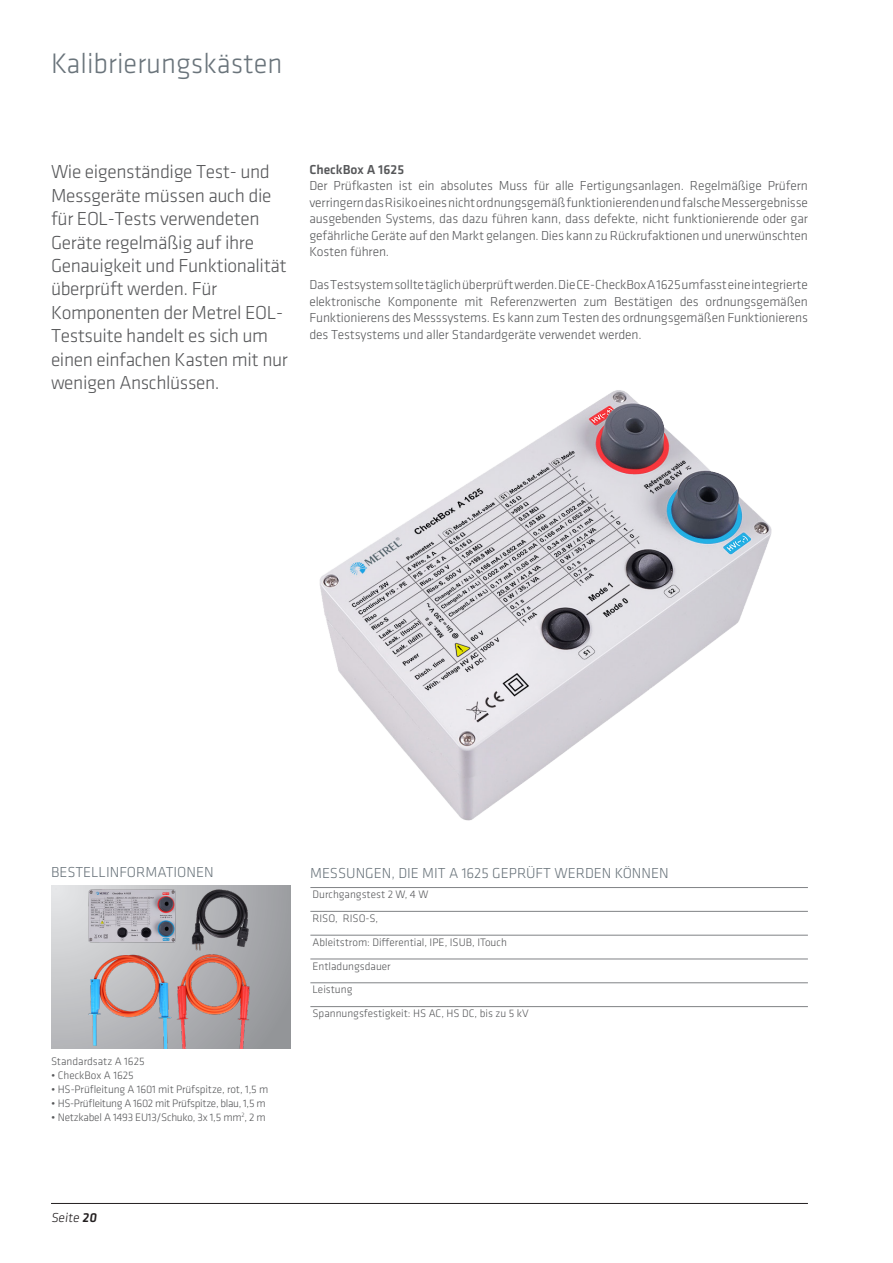
<style>
.page{position:relative;width:893px;height:1263px;background:#fff}
.page>*{position:absolute;margin:0;border:0;box-sizing:border-box;transform-origin:0 0}
.naslov{font:300 29.25px "Klavika";color:#6a747b}
.t1{font:300 19.5px/23.4px "Klavika";letter-spacing:-.02em;color:#57585a}
.t2{font:300 15px "Klavika";color:#6a747b}
.t3{font:300 13.5px/16.5px "Klavika";letter-spacing:-.01em;color:#57585a;text-align:justify}
.t4{font:500 13.5px "Klavika";color:#57585a}
.t5{font:300 13.5px "Klavika";color:#231f20}
.Bulet_FUNCTIONS{font:300 11.25px "Klavika";color:#57585a}
.Bulet_FUNCTIONS-2{font:300 11.25px "Klavika";letter-spacing:-.03em;color:#57585a}
.Bulet_FUNCTIONS-3{font:300 11.25px "Klavika";letter-spacing:-.02em;color:#57585a}
.s1{font-weight:500}
</style>
<div class="page">
<hr style="left:51px;top:1203px;width:757px;height:1px;background:#231f20">
<svg style="left:310px;top:910px;width:498px;height:98px"></svg>
<hr style="left:310px;top:887px;width:498px;height:1px;background:#808285">
<hr style="left:310px;top:911px;width:498px;height:1px;background:#808285">
<hr style="left:310px;top:935px;width:498px;height:1px;background:#808285">
<hr style="left:310px;top:959px;width:498px;height:1px;background:#808285">
<hr style="left:310px;top:982px;width:498px;height:1px;background:#808285">
<hr style="left:310px;top:1006px;width:498px;height:1px;background:#808285">
<img style="left:320px;top:390px;width:452px;height:431px">
<svg style="left:51px;top:885px;width:240px;height:163px;background:#b3b4b7"></svg>
<img style="left:86px;top:888px;width:166px;height:160px">
<p class="naslov" style="left:51px;top:46px;width:233px">Kalibrierungskästen</p>
<p class="t1" style="left:51px;top:160px;width:238px">Wie eigenständige Test- und<br>Messgeräte müssen auch die für EOL-Tests verwendeten<br>Geräte regelmäßig auf ihre<br>Genauigkeit und Funktionalität überprüft werden. Für<br>Komponenten der Metrel EOL-<br>Testsuite handelt es sich um einen einfachen Kasten mit nur wenigen Anschlüssen.</p>
<p class="t4" style="left:309px;top:160px;width:96px">CheckBox A 1625</p>
<p class="t3" style="left:309px;top:177px;width:500px">Der Prüfkasten ist ein absolutes Muss für alle Fertigungsanlagen. Regelmäßige Prüfern verringern das Risiko eines nicht ordnungsgemäß funktionierenden und falsche Messergebnisse ausgebenden Systems, das dazu führen kann, dass defekte, nicht funktionierende oder gar gefährliche Geräte auf den Markt gelangen. Dies kann zu Rückrufaktionen und unerwünschten Kosten führen.</p>
<p class="t3" style="left:309px;top:276px;width:500px">Das Testsystem sollte täglich überprüft werden. Die CE-CheckBox A 1625 umfasst eine integrierte elektronische Komponente mit Referenzwerten zum Bestätigen des ordnungsgemäßen Funktionierens des Messsystems. Es kann zum Testen des ordnungsgemäßen Funktionierens des Testsystems und aller Standardgeräte verwendet werden.</p>
<p class="t2" style="left:51px;top:863px;width:164px">BESTELLINFORMATIONEN</p>
<p class="Bulet_FUNCTIONS" style="left:51px;top:1054px;width:95px">Standardsatz A 1625</p>
<p class="Bulet_FUNCTIONS" style="left:51px;top:1068px;width:84px">• CheckBox A 1625</p>
<p class="Bulet_FUNCTIONS" style="left:51px;top:1082px;width:219px">• HS-Prüfleitung A 1601 mit Prüfspitze, rot, 1,5 m</p>
<p class="Bulet_FUNCTIONS-2" style="left:51px;top:1096px;width:216px">• HS-Prüfleitung A 1602 mit Prüfspitze, blau, 1,5 m</p>
<p class="Bulet_FUNCTIONS-3" style="left:51px;top:1110px;width:216px">• Netzkabel A 1493 EU13/Schuko, 3x 1,5 mm<sup>2</sup>, 2 m</p>
<p class="t5" style="left:51px;top:1209px;width:49px">Seite <span class="s1">20</span></p>
<p class="t2" style="left:310px;top:864px;width:360px">MESSUNGEN, DIE MIT A 1625 GEPRÜFT WERDEN KÖNNEN</p>
<p class="Bulet_FUNCTIONS" style="left:312px;top:887px;width:117px">Durchgangstest 2 W, 4 W</p>
<p class="Bulet_FUNCTIONS" style="left:312px;top:911px;width:67px">RISO, RISO-S,</p>
<p class="Bulet_FUNCTIONS" style="left:312px;top:935px;width:196px">Ableitstrom: Differential, IPE, ISUB, ITouch</p>
<p class="Bulet_FUNCTIONS" style="left:312px;top:959px;width:80px">Entladungsdauer</p>
<p class="Bulet_FUNCTIONS" style="left:312px;top:983px;width:41px">Leistung</p>
<p class="Bulet_FUNCTIONS" style="left:312px;top:1007px;width:218px">Spannungsfestigkeit: HS AC, HS DC, bis zu 5 kV</p>
</div>
